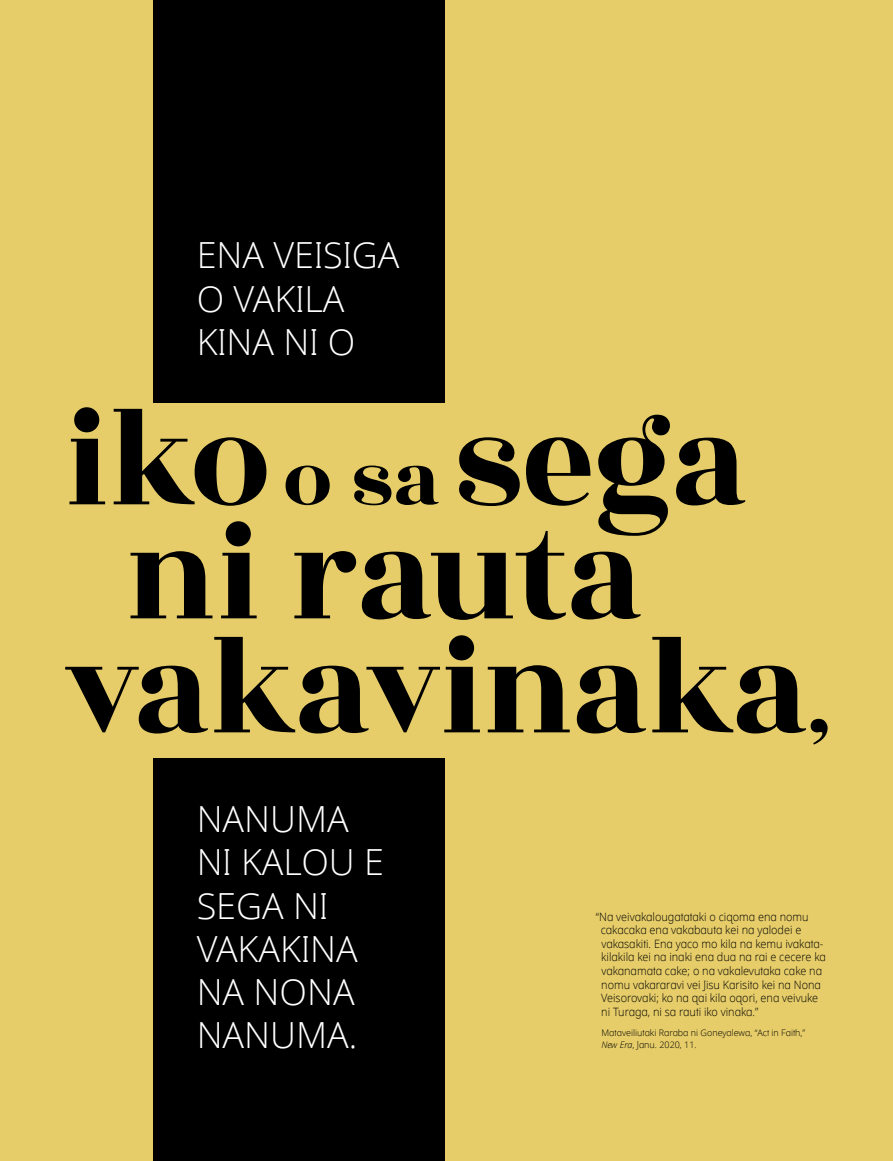
<style>
.page{position:relative;width:893px;height:1161px;background:#e6cd69}
.page>*{position:absolute;margin:0;border:0;box-sizing:border-box;transform-origin:0 0}
.Art__para_first{font:142.5px/114px "Rozha One";letter-spacing:-.015em;color:#000}
.Art__para_first-2{font:300 36px/43.2px "Dots Solidlds Lat";color:#fff}
.Quote_para{font:300 11.55px/13.5px "Dots Solidlds Lat";color:#000;scale:.95 1}
.Side_QT_Citation{font:300 9px/12px "Dots Solidlds Lat";color:#000}
.s1{font-size:82.5px}
.s2{font-style:italic}
</style>
<div class="page">
<div style="left:153px;top:0;width:291px;height:402px;background:#000"></div>
<div style="left:153px;top:758px;width:291px;height:403px;background:#000"></div>
<p class="Art__para_first-2" style="left:197px;top:234px;width:204px">ENA VEISIGA<br>O VAKILA<br>KINA NI O</p>
<p class="Art__para_first" style="left:64px;top:406px;width:686px">iko<span class="s1">o sa</span> sega</p>
<p class="Art__para_first" style="left:64px;top:520px;width:770px;text-indent:61px">ni rauta vakavinaka<span class="s1">,</span></p>
<p class="Art__para_first-2" style="left:197px;top:798px;width:154px">NANUMA</p>
<p class="Art__para_first-2" style="left:197px;top:841px;width:189px">NI KALOU E</p>
<p class="Art__para_first-2" style="left:197px;top:884px;width:133px">SEGA NI</p>
<p class="Art__para_first-2" style="left:197px;top:927px;width:162px">VAKAKINA</p>
<p class="Art__para_first-2" style="left:197px;top:970px;width:159px">NA NONA</p>
<p class="Art__para_first-2" style="left:197px;top:1014px;width:162px">NANUMA.</p>
<p class="Quote_para" style="left:601px;top:910px;width:239px;text-indent:-5px">“Na veivakalougatataki o ciqoma ena nomu cakacaka ena vakabauta kei na yalodei e vakasakiti. Ena yaco mo kila na kemu ivakata&shy;kilakila kei na inaki ena dua na rai e cecere ka vakanamata cake; o na vakalevutaka cake na nomu vakararavi vei Jisu Karisito kei na Nona Veisorovaki; ko na qai kila oqori, ena veivuke ni Turaga, ni sa rauti iko vinaka.”</p>
<p class="Side_QT_Citation" style="left:601px;top:1027px;width:205px">Mataveiliutaki Raraba ni Goneyalewa, “Act in Faith,”<br><span class="s2">New Era</span>, Janu. 2020, 11.</p>
</div>
